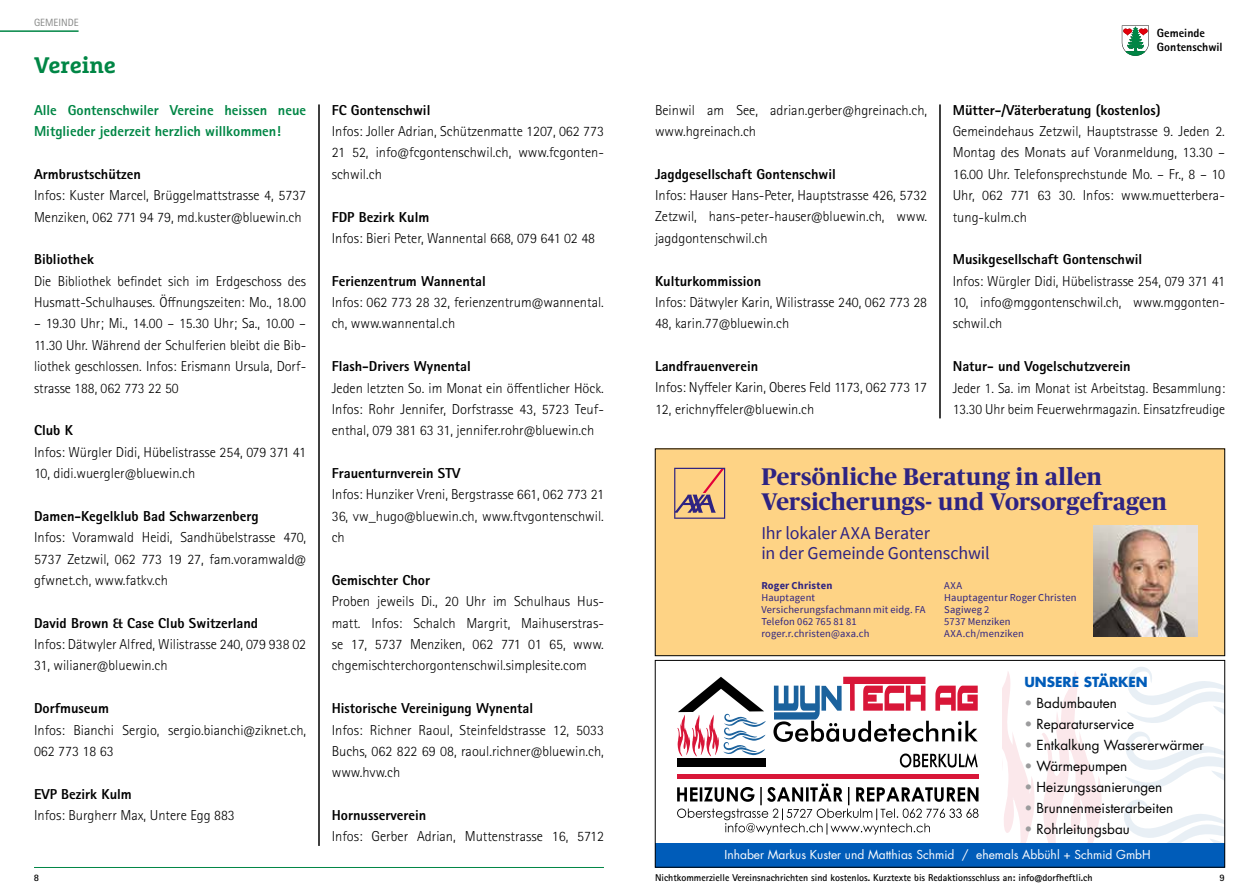
<style>
.page{position:relative;width:1259px;height:893px;background:#fff}
.page>*{position:absolute;margin:0;border:0;box-sizing:border-box;transform-origin:0 0}
.t1{font:700 24px/25.5px "Publico Headline";letter-spacing:.01em;color:#2e2382}
.t2{font:700 22.5px "Marselis Slab Pro";color:#008645}
.t3{font:18px/20.7px "Source Sans Pro";letter-spacing:-.005em;color:#2e2382}
.t4{font:300 14.4px/21.3px "Rotis Sans Serif Std";color:#000}
.t5{font:800 14.4px "Rotis Sans Serif Std";color:#000}
.t6{font:800 14.4px/21.3px "Rotis Sans Serif Std";color:#008645}
.t7{font:13.5px "Futura Std";color:#000}
.t8{font:700 13.5px "Futura Std";color:#005cb9}
.t9{font:12px "Futura Std";color:#fff}
.t10{font:800 12px/14.2px "Rotis Sans Serif Std";color:#000}
.t11{font:10.5px/12px "Source Sans Pro";letter-spacing:.015em;color:#2e2382}
.t12{font:700 10.5px "Source Sans Pro";letter-spacing:.02em;color:#2e2382}
.t13{font:10.5px "Rotis Sans Serif Std";color:#868786}
.t14{font:700 9.9px "Rotis Sans Serif Std";color:#000}
.s1{color:#9c9c9d}
</style>
<div class="page">
<hr style="left:0;top:30px;width:79px;height:2px;background:#008645">
<svg style="left:1121px;top:26px;width:28px;height:30px"></svg>
<hr style="left:319px;top:105px;width:1px;height:741px;background:#000">
<hr style="left:939px;top:105px;width:1px;height:313px;background:#000">
<hr style="left:34px;top:867px;width:570px;height:1px;background:#008645">
<svg style="left:1003px;top:671px;width:99px;height:172px"></svg>
<svg style="left:1124px;top:667px;width:99px;height:176px"></svg>
<div style="left:655px;top:843px;width:570px;height:24px;background:#005cb9"></div>
<div style="left:677px;top:759px;width:88px;height:8px;background:#000"></div>
<svg style="left:677px;top:677px;width:89px;height:79px"></svg>
<svg style="left:900px;top:753px;width:77px;height:15px"></svg>
<svg style="left:773px;top:677px;width:204px;height:65px"></svg>
<hr style="left:677px;top:775px;width:301px;height:4px;background:#d81638">
<svg style="left:677px;top:783px;width:301px;height:52px"></svg>
<div style="left:655px;top:660px;width:570px;height:207px;border:1px solid #000"></div>
<div style="left:655px;top:449px;width:570px;height:207px;background:#fed385"></div>
<img style="left:1093px;top:526px;width:104px;height:111px">
<svg style="left:674px;top:468px;width:51px;height:51px"></svg>
<div style="left:655px;top:449px;width:570px;height:207px;border:1px solid #000"></div>
<p class="t13" style="left:34px;top:16px;width:46px">GEMEINDE</p>
<h2 class="t2" style="left:34px;top:51px;width:84px">Vereine</h2>
<p class="t6" style="left:34px;top:99px;width:274px">Alle Gontenschwiler Vereine heissen neue<br>Mitglieder jederzeit herzlich willkommen!</p>
<p class="t5" style="left:34px;top:165px;width:108px">Armbrustschützen</p>
<p class="t4" style="left:34px;top:185px;width:274px">Infos: Kuster Marcel, Brüggelmattstrasse 4, 5737<br>Menziken, 062 771 94 79, md.kuster@bluewin.ch</p>
<p class="t5" style="left:34px;top:250px;width:61px">Bibliothek</p>
<p class="t4" style="left:34px;top:270px;width:273px">Die Bibliothek befindet sich im Erdgeschoss des<br>Husmatt-Schulhauses. Öffnungszeiten: Mo., 18.00</p>
<p class="t4" style="left:34px;top:313px;width:274px;text-align:justify">– 19.30 Uhr; Mi., 14.00 – 15.30 Uhr; Sa., 10.00 – 11.30 Uhr. Während der Schulferien bleibt die Bib&shy;liothek geschlossen. Infos: Erismann Ursula, Dorf&shy;strasse 188, 062 773 22 50</p>
<p class="t5" style="left:34px;top:421px;width:40px">Club K</p>
<p class="t4" style="left:34px;top:441px;width:274px">Infos: Würgler Didi, Hübelistrasse 254, 079 371 41<br>10, didi.wuergler@bluewin.ch</p>
<p class="t5" style="left:34px;top:507px;width:226px">Damen-Kegelklub Bad Schwarzenberg</p>
<p class="t4" style="left:34px;top:527px;width:274px;text-align:justify">Infos: Voramwald Heidi, Sandhübelstrasse 470, 5737 Zetzwil, 062 773 19 27, fam.voramwald@ gfwnet.ch, www.fatkv.ch</p>
<p class="t5" style="left:34px;top:614px;width:225px">David Brown &amp; Case Club Switzerland</p>
<p class="t4" style="left:34px;top:634px;width:274px">Infos: Dätwyler Alfred, Wilistrasse 240, 079 938 02<br>31, wilianer@bluewin.ch</p>
<p class="t5" style="left:34px;top:699px;width:76px">Dorfmuseum</p>
<p class="t4" style="left:34px;top:719px;width:274px">Infos: Bianchi Sergio, sergio.bianchi@ziknet.ch,<br>062 773 18 63</p>
<p class="t5" style="left:34px;top:785px;width:99px">EVP Bezirk Kulm</p>
<p class="t4" style="left:34px;top:805px;width:202px">Infos: Burgherr Max, Untere Egg 883</p>
<p class="t14" style="left:34px;top:871px;width:7px">8</p>
<p class="t5" style="left:332px;top:101px;width:100px">FC Gontenschwil</p>
<p class="t4" style="left:332px;top:121px;width:274px;text-align:justify">Infos: Joller Adrian, Schützenmatte 1207, 062 773<br>21 52, info@fcgontenschwil.ch, www.fcgonten&shy;schwil.ch</p>
<p class="t5" style="left:332px;top:207px;width:99px">FDP Bezirk Kulm</p>
<p class="t4" style="left:332px;top:228px;width:265px">Infos: Bieri Peter, Wannental 668, 079 641 02 48</p>
<p class="t5" style="left:332px;top:272px;width:156px">Ferienzentrum Wannental</p>
<p class="t4" style="left:332px;top:292px;width:274px">Infos: 062 773 28 32, ferienzentrum@wannental. ch, www.wannental.ch</p>
<p class="t5" style="left:332px;top:357px;width:141px">Flash-Drivers Wynental</p>
<p class="t4" style="left:332px;top:377px;width:274px;text-align:justify">Jeden letzten So. im Monat ein öffentlicher Höck.<br>Infos: Rohr Jennifer, Dorfstrasse 43, 5723 Teuf&shy;enthal, 079 381 63 31, jennifer.rohr@bluewin.ch</p>
<p class="t5" style="left:332px;top:464px;width:130px">Frauenturnverein STV</p>
<p class="t4" style="left:332px;top:484px;width:274px;text-align:justify">Infos: Hunziker Vreni, Bergstrasse 661, 062 773 21<br>36, vw_hugo@bluewin.ch, www.ftvgontenschwil. ch</p>
<p class="t5" style="left:332px;top:571px;width:100px">Gemischter Chor</p>
<p class="t4" style="left:332px;top:591px;width:274px;text-align:justify">Proben jeweils Di., 20 Uhr im Schulhaus Hus&shy;matt. Infos: Schalch Margrit, Maihuserstras&shy;se 17, 5737 Menziken, 062 771 01 65, www. chgemischterchorgontenschwil.simplesite.com</p>
<p class="t5" style="left:332px;top:699px;width:203px">Historische Vereinigung Wynental</p>
<p class="t4" style="left:332px;top:719px;width:274px;text-align:justify">Infos: Richner Raoul, Steinfeldstrasse 12, 5033<br>Buchs, 062 822 69 08, raoul.richner@bluewin.ch, www.hvw.ch</p>
<p class="t5" style="left:332px;top:806px;width:96px">Hornusserverein</p>
<p class="t4" style="left:332px;top:826px;width:274px">Infos: Gerber Adrian, Muttenstrasse 16, 5712</p>
<p class="t4" style="left:655px;top:99px;width:274px">Beinwil am See, adrian.gerber@hgreinach.ch, www.hgreinach.ch</p>
<p class="t5" style="left:655px;top:165px;width:182px">Jagdgesellschaft Gontenschwil</p>
<p class="t4" style="left:655px;top:185px;width:274px;text-align:justify">Infos: Hauser Hans-Peter, Hauptstrasse 426, 5732<br>Zetzwil, hans-peter-hauser@bluewin.ch, www. jagdgontenschwil.ch</p>
<p class="t5" style="left:655px;top:271px;width:108px">Kulturkommission</p>
<p class="t4" style="left:655px;top:292px;width:274px">Infos: Dätwyler Karin, Wilistrasse 240, 062 773 28<br>48, karin.77@bluewin.ch</p>
<p class="t5" style="left:655px;top:357px;width:105px">Landfrauenverein</p>
<p class="t4" style="left:655px;top:377px;width:274px">Infos: Nyffeler Karin, Oberes Feld 1173, 062 773 17<br>12, erichnyffeler@bluewin.ch</p>
<p class="t10" style="left:1157px;top:25px;width:67px">Gemeinde<br>Gontenschwil</p>
<p class="t5" style="left:952px;top:101px;width:209px">Mütter-/Väterberatung (kostenlos)</p>
<p class="t4" style="left:952px;top:121px;width:274px;text-align:justify">Gemeindehaus Zetzwil, Hauptstrasse 9. Jeden 2.<br>Montag des Monats auf Voranmeldung, 13.30 – 16.00 Uhr. Telefonsprechstunde Mo. – Fr., 8 – 10<br>Uhr, 062 771 63 30. Infos: www.muetterbera&shy;tung-kulm.ch</p>
<p class="t5" style="left:952px;top:250px;width:191px">Musikgesellschaft Gontenschwil</p>
<p class="t4" style="left:952px;top:270px;width:274px;text-align:justify">Infos: Würgler Didi, Hübelistrasse 254, 079 371 41<br>10, info@mggontenschwil.ch, www.mggonten&shy;schwil.ch</p>
<p class="t5" style="left:952px;top:357px;width:179px">Natur- und Vogelschutzverein</p>
<p class="t4" style="left:952px;top:377px;width:274px">Jeder 1. Sa. im Monat ist Arbeitstag. Besammlung:<br>13.30 Uhr beim Feuerwehrmagazin. Einsatzfreudige</p>
<h1 class="t1" style="left:761px;top:462px;width:407px">Persönliche Beratung in allen<br>Versicherungs- und Vorsorgefragen</h1>
<p class="t3" style="left:761px;top:522px;width:230px">Ihr lokaler AXA Berater<br>in der Gemeinde Gontenschwil</p>
<p class="t11" style="left:944px;top:579px;width:134px">AXA<br>Hauptagentur Roger Christen<br>Sagiweg 2<br>5737 Menziken<br>AXA.ch/menziken</p>
<p class="t12" style="left:761px;top:578px;width:73px">Roger Christen</p>
<p class="t11" style="left:761px;top:591px;width:166px">Hauptagent<br>Versicherungsfachmann mit eidg. FA<br>Telefon 062 765 81 81 roger.r.christen@axa.ch</p>
<p class="t8" style="left:1024px;top:673px;width:125px">UNSERE STÄRKEN</p>
<p class="t7" style="left:1024px;top:694px;width:94px"><span class="s1">•</span> Badumbauten</p>
<p class="t7" style="left:1024px;top:715px;width:111px"><span class="s1">•</span> Reparaturservice</p>
<p class="t7" style="left:1024px;top:736px;width:181px"><span class="s1">•</span> Entkalkung Wassererwärmer</p>
<p class="t7" style="left:1024px;top:757px;width:104px"><span class="s1">•</span> Wärmepumpen</p>
<p class="t7" style="left:1024px;top:778px;width:139px"><span class="s1">•</span> Heizungssanierungen</p>
<p class="t7" style="left:1024px;top:799px;width:150px"><span class="s1">•</span> Brunnenmeisterarbeiten</p>
<p class="t7" style="left:1024px;top:820px;width:107px"><span class="s1">•</span> Rohrleitungsbau</p>
<p class="t9" style="left:724px;top:847px;width:428px">Inhaber Markus Kuster und Matthias Schmid / ehemals Abbühl + Schmid GmbH</p>
<p class="t14" style="left:655px;top:871px;width:439px">Nichtkommerzielle Vereinsnachrichten sind kostenlos. Kurztexte bis Redaktionsschluss an: info@dorfheftli.ch</p>
<p class="t14" style="left:1219px;top:871px;width:7px">9</p>
</div>
